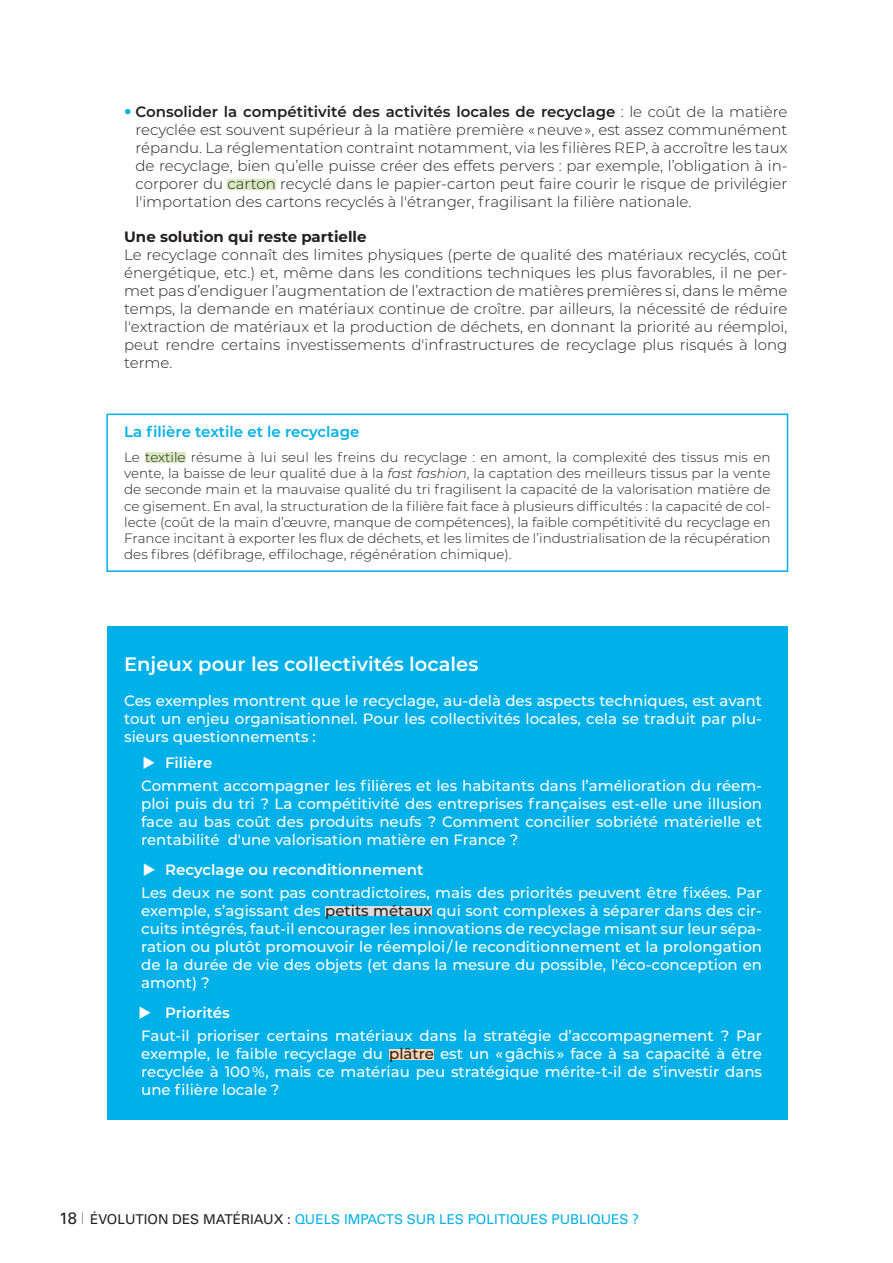
<style>
.page{position:relative;width:893px;height:1263px;background:#fff}
.page>*{position:absolute;margin:0;border:0;box-sizing:border-box;transform-origin:0 0}
.t1{font:600 19.5px "Montserrat";color:#fff}
.t2{font:500 15px/18px "Montserrat";color:#fff;text-align:justify}
.t3{font:300 15px/18px "Montserrat";color:#231f20;text-align:justify}
.t4{font:600 15px "Montserrat";color:#fff}
.t5{font:600 15px "Montserrat";color:#00b0e8}
.t6{font:700 15px "Montserrat";color:#231f20}
.t7{font:300 13.5px/16.2px "Montserrat";color:#231f20;text-align:justify}
.t8{font:13.5px "Univers LT Std";color:#00b0e8}
.s1{font-family:"Univers LT Std";font-stretch:ultra-condensed;color:#00b0e8}
.s2{font-weight:600}
.s3{font-style:italic}
.s4{color:#231f20}
.s5{font-size:16.5px;color:#231f20}
.s6{font-weight:300;font-stretch:condensed;font-size:16.5px;color:#939598}
</style>
<div class="page">
<div style="left:107px;top:626px;width:680px;height:493px;background:#00b0e8"></div>
<div style="left:228px;top:180px;width:48px;height:10px;background:#d9eac1"></div>
<svg style="left:106px;top:414px;width:682px;height:158px"></svg>
<div style="left:145px;top:452px;width:41px;height:11px;background:#d9eac1"></div>
<div style="left:325px;top:907px;width:107px;height:9px;background:#dcdddf"></div>
<div style="left:389px;top:1049px;width:45px;height:10px;background:#fdd5b1"></div>
<p class="t3" style="left:136px;top:102px;width:653px;text-indent:-11px"><span class="s1">•</span> <span class="s2">Consolider la compétitivité des activités locales de recyclage</span> : le coût de la matière recyclée est souvent supérieur à la matière première « neuve », est assez communément répandu. La réglementation contraint notamment, via les filières REP, à accroître les taux de recyclage, bien qu’elle puisse créer des effets pervers : par exemple, l’obligation à in&shy;corporer du carton recyclé dans le papier-carton peut faire courir le risque de privilégier l'importation des cartons recyclés à l'étranger, fragilisant la filière nationale.</p>
<p class="t6" style="left:124px;top:226px;width:244px">Une solution qui reste partielle</p>
<p class="t3" style="left:124px;top:245px;width:665px">Le recyclage connaît des limites physiques (perte de qualité des matériaux recyclés, coût énergétique, etc.) et, même dans les conditions techniques les plus favorables, il ne per&shy;met pas d’endiguer l’augmentation de l’extraction de matières premières si, dans le même temps, la demande en matériaux continue de croître. par ailleurs, la nécessité de réduire l'extraction de matériaux et la production de déchets, en donnant la priorité au réemploi, peut rendre certains investissements d'infrastructures de recyclage plus risqués à long terme.</p>
<p class="t5" style="left:124px;top:421px;width:237px">La filière textile et le recyclage</p>
<p class="t7" style="left:124px;top:449px;width:648px">Le textile résume à lui seul les freins du recyclage : en amont, la complexité des tissus mis en vente, la baisse de leur qualité due à la <span class="s3">fast fashion</span>, la captation des meilleurs tissus par la vente de seconde main et la mauvaise qualité du tri fragilisent la capacité de la valorisation matière de ce gisement. En aval, la structuration de la filière fait face à plusieurs difficultés : la capacité de col&shy;lecte (coût de la main d’œuvre, manque de compétences), la faible compétitivité du recyclage en France incitant à exporter les flux de déchets, et les limites de l’industrialisation de la récupération des fibres (défibrage, effilochage, régénération chimique).</p>
<h1 class="t1" style="left:124px;top:650px;width:356px">Enjeux pour les collectivités locales</h1>
<p class="t2" style="left:124px;top:691px;width:639px">Ces exemples montrent que le recyclage, au-delà des aspects techniques, est avant tout un enjeu organisationnel. Pour les collectivités locales, cela se traduit par plu&shy;sieurs questionnements :</p>
<p class="t4" style="left:165px;top:752px;width:49px">Filière</p>
<p class="t2" style="left:141px;top:776px;width:622px">Comment accompagner les filières et les habitants dans l’amélioration du réem&shy;ploi puis du tri ? La compétitivité des entreprises françaises est-elle une illusion face au bas coût des produits neufs ? Comment concilier sobriété matérielle et rentabilité d'une valorisation matière en France ?</p>
<p class="t4" style="left:165px;top:859px;width:260px">Recyclage ou reconditionnement</p>
<p class="t2" style="left:141px;top:883px;width:622px">Les deux ne sont pas contradictoires, mais des priorités peuvent être fixées. Par exemple, s’agissant des <span class="s4">petits métaux</span> qui sont complexes à séparer dans des cir&shy;cuits intégrés, faut-il encourager les innovations de recyclage misant sur leur sépa&shy;ration ou plutôt promouvoir le réemploi / le reconditionnement et la prolongation de la durée de vie des objets (et dans la mesure du possible, l'éco-conception en amont) ?</p>
<p class="t4" style="left:165px;top:1002px;width:66px">Priorités</p>
<p class="t2" style="left:141px;top:1026px;width:622px">Faut-il prioriser certains matériaux dans la stratégie d’accompagnement ? Par exemple, le faible recyclage du <span class="s4">plâtre</span> est un « gâchis » face à sa capacité à être recyclée à 100 %, mais ce matériau peu stratégique mérite-t-il de s’investir dans une filière locale ?</p>
<p class="t8" style="left:59px;top:1211px;width:581px"><span class="s5">18</span> <span class="s6">l</span> <span class="s4">ÉVOLUTION DES MATÉRIAUX :</span> QUELS IMPACTS SUR LES POLITIQUES PUBLIQUES ?</p>
</div>
